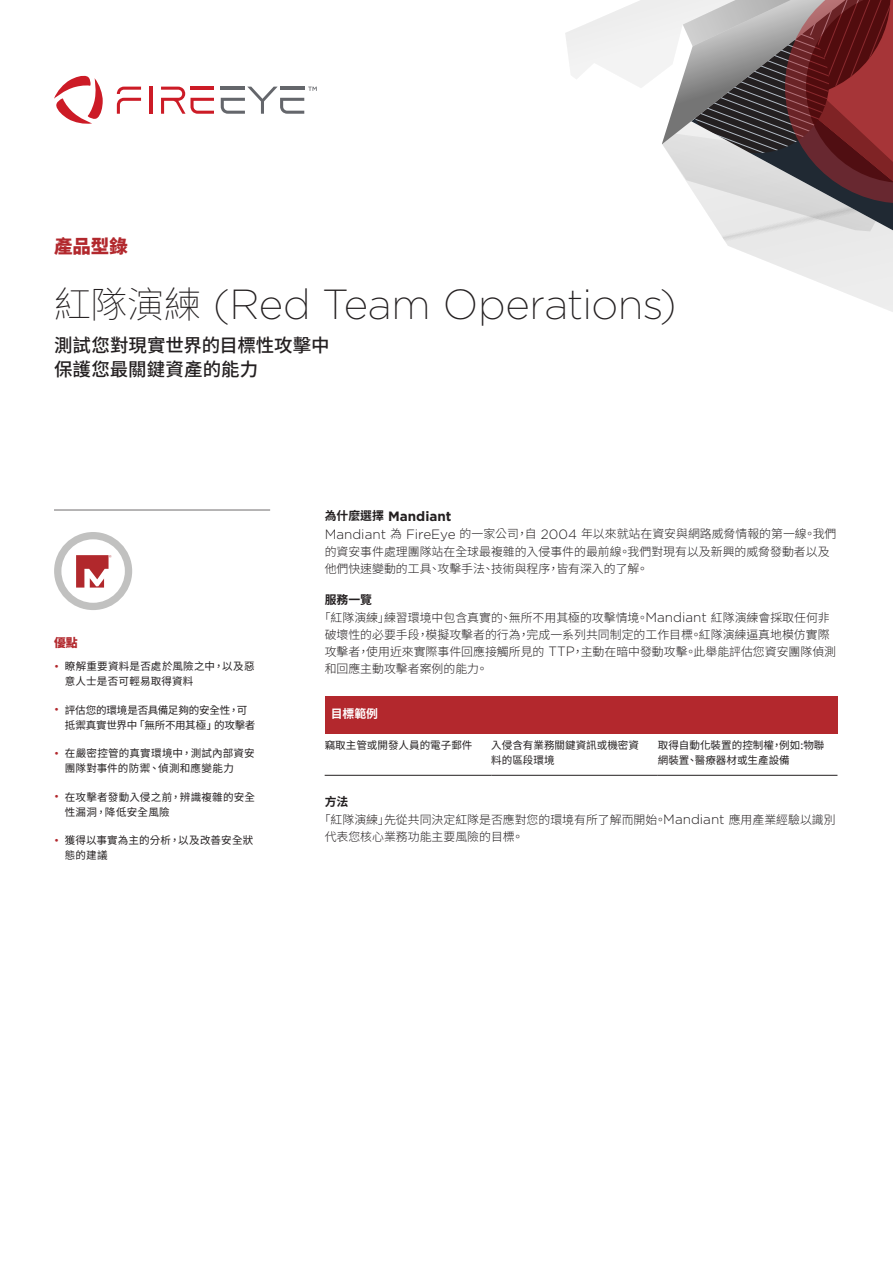
<style>
.page{position:relative;width:893px;height:1263px;background:#fff}
.page>*{position:absolute;margin:0;border:0;box-sizing:border-box;transform-origin:0 0}
.DS_Head_33_White{font:200 42px "Gotham";letter-spacing:-.01em;color:#231f20}
.DS_Head_11_White{font:500 18.45px/24px "Noto Sans CJ Ktc";color:#231f20}
.t1{font:900 18.45px "Noto Sans CJ Ktc";color:#b2282d}
.Subhead_Level_1{font:700 13.5px "Gotham";color:#231f20}
.Body_Text_9_12{font:300 11.85px/17.2px "Noto Sans CJ Ktc";color:#231f20}
.Subhead_Level_1-2{font:700 11.85px "Noto Sans CJ Ktc";color:#231f20}
.Body_Text_9_12-2{font:700 11.85px "Noto Sans CJ Ktc";color:#fff}
.t2{font:900 11.85px "Noto Sans CJ Ktc";color:#b2282d}
.Body_Text_9_12-3{font:10.5px/15px "Noto Sans CJ Ktc";color:#231f20}
.Body_Text_9_12-4{font:10.5px/15px "Noto Sans CJ Ktc";letter-spacing:.02em;color:#231f20}
.Body_Text_9_12-5{font:10.5px/15px "Noto Sans CJ Ktc";letter-spacing:-.02em;color:#231f20}
.Body_Text_9_12-6{font:10.5px/15px "Noto Sans CJ Ktc";letter-spacing:.025em;color:#231f20}
.s1{font-family:"Noto Sans CJ Ktc";font-weight:100;font-size:36.9px}
.s2{font-family:"Gotham";color:#b2282d}
.s3{font-family:"Noto Sans CJ Ktc";font-size:11.85px}
.s4{font-family:"Gotham";font-size:13.5px}
</style>
<div class="page">
<hr style="left:149px;top:87px;width:3px;height:27px;background:#cc1b26">
<svg style="left:117px;top:87px;width:24px;height:27px"></svg>
<svg style="left:161px;top:87px;width:53px;height:27px"></svg>
<svg style="left:54px;top:75px;width:49px;height:49px"></svg>
<svg style="left:221px;top:87px;width:96px;height:27px"></svg>
<hr style="left:54px;top:510px;width:216px;height:1px;background:#231f20">
<svg style="left:565px;top:0;width:328px;height:312px"></svg>
<div style="left:54px;top:532px;width:78px;height:78px;background:#c1c1c0;border-radius:50%"></div>
<div style="left:61px;top:539px;width:64px;height:64px;background:#fff;border-radius:50%"></div>
<svg style="left:76px;top:555px;width:35px;height:33px"></svg>
<div style="left:325px;top:696px;width:512px;height:37px;background:#b3282d"></div>
<hr style="left:325px;top:775px;width:166px;height:1px;background:#231f20">
<hr style="left:491px;top:775px;width:167px;height:1px;background:#231f20">
<hr style="left:658px;top:775px;width:179px;height:1px;background:#231f20">
<p class="t1" style="left:54px;top:235px;width:75px">產品型錄</p>
<p class="DS_Head_33_White" style="left:54px;top:278px;width:624px"><span class="s1">紅隊演練</span> (Red Team Operations)</p>
<p class="DS_Head_11_White" style="left:54px;top:333px;width:277px">測試您對現實世界的目標性攻擊中保護您最關鍵資產的能力</p>
<p class="t2" style="left:54px;top:636px;width:25px">優點</p>
<p class="Body_Text_9_12-4" style="left:65px;top:659px;width:191px;text-indent:-11px"><span class="s2">•</span> 瞭解重要資料是否處於風險之中，以及惡意人士是否可輕易取得資料</p>
<p class="Body_Text_9_12-5" style="left:65px;top:702px;width:192px;text-indent:-11px"><span class="s2">•</span> 評估您的環境是否具備足夠的安全性，可抵禦真實世界中「無所不用其極」的攻擊者</p>
<p class="Body_Text_9_12-4" style="left:65px;top:746px;width:192px;text-indent:-11px"><span class="s2">•</span> 在嚴密控管的真實環境中，測試內部資安團隊對事件的防禦、偵測和應變能力</p>
<p class="Body_Text_9_12-6" style="left:65px;top:789px;width:192px;text-indent:-11px"><span class="s2">•</span> 在攻擊者發動入侵之前，辨識複雜的安全性漏洞，降低安全風險</p>
<p class="Body_Text_9_12-3" style="left:65px;top:833px;width:190px;text-indent:-11px"><span class="s2">•</span> 獲得以事實為主的分析，以及改善安全狀態的建議</p>
<p class="Subhead_Level_1" style="left:325px;top:507px;width:128px"><span class="s3">為什麼選擇</span> Mandiant</p>
<p class="Body_Text_9_12" style="left:325px;top:526px;width:513px"><span class="s4">Mandiant</span> 為 <span class="s4">FireEye</span> 的一家公司，自 <span class="s4">2004</span> 年以來就站在資安與網路威脅情報的第一線。我們的資安事件處理團隊站在全球最複雜的入侵事件的最前線。我們對現有以及新興的威脅發動者以及他們快速變動的工具、攻擊手法、技術與程序，皆有深入的了解。</p>
<p class="Subhead_Level_1-2" style="left:325px;top:593px;width:49px">服務一覽</p>
<p class="Body_Text_9_12" style="left:325px;top:609px;width:513px;text-indent:-6px">「紅隊演練」練習環境中包含真實的、無所不用其極的攻擊情境。<span class="s4">Mandiant</span> 紅隊演練會採取任何非破壞性的必要手段，模擬攻擊者的行為，完成一系列共同制定的工作目標。紅隊演練逼真地模仿實際攻擊者，使用近來實際事件回應接觸所見的 <span class="s4">TTP</span>，主動在暗中發動攻擊。此舉能評估您資安團隊偵測和回應主動攻擊者案例的能力。</p>
<p class="Body_Text_9_12-2" style="left:331px;top:707px;width:49px">目標範例</p>
<p class="Body_Text_9_12-3" style="left:325px;top:738px;width:149px">竊取主管或開發人員的電子郵件</p>
<p class="Body_Text_9_12-3" style="left:491px;top:738px;width:149px">入侵含有業務關鍵資訊或機密資料的區段環境</p>
<p class="Body_Text_9_12-3" style="left:658px;top:738px;width:168px">取得自動化裝置的控制權，例如:物聯網裝置、醫療器材或生產設備</p>
<p class="Subhead_Level_1-2" style="left:325px;top:795px;width:25px">方法</p>
<p class="Body_Text_9_12" style="left:325px;top:811px;width:512px;text-indent:-6px">「紅隊演練」先從共同決定紅隊是否應對您的環境有所了解而開始。<span class="s4">Mandiant</span> 應用產業經驗以識別代表您核心業務功能主要風險的目標。</p>
</div>
